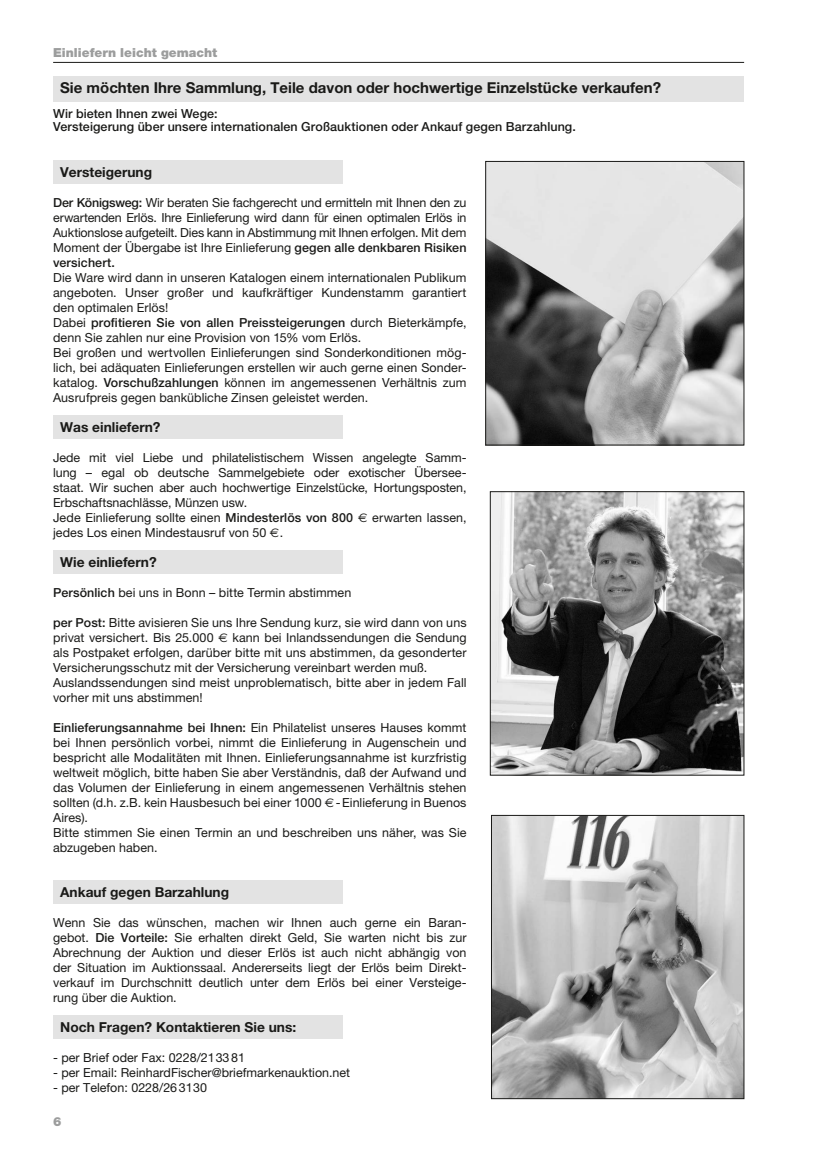
<style>
.page{position:relative;width:815px;height:1152px;background:#fff}
.page>*{position:absolute;margin:0;border:0;box-sizing:border-box;transform-origin:0 0}
.t1{font:700 15px "Helvetica Neue";color:#1a1a18}
.t2{font:700 13.75px "Helvetica Neue";color:#1a1a18}
.t3{font:900 13.12px "Helvetica Neue";color:#9c9d9d}
.t4{font:12.5px/15px "Helvetica Neue";letter-spacing:.005em;color:#1a1a18}
.t5{font:500 12.5px/12.5px "Helvetica Neue";letter-spacing:.01em;color:#1a1a18}
.t6{font:900 12.5px "Helvetica Neue";color:#9c9d9d}
.s1{font-weight:500}
.s2{font-family:"Euro Sans"}
</style>
<div class="page">
<hr style="left:53px;top:62px;width:691px;height:1px;background:#1a1a18">
<div style="left:53px;top:76px;width:691px;height:26px;background:#e3e3e3"></div>
<div style="left:53px;top:415px;width:290px;height:23px;background:#e3e3e3"></div>
<div style="left:53px;top:550px;width:290px;height:23px;background:#e3e3e3"></div>
<div style="left:53px;top:881px;width:290px;height:23px;background:#e3e3e3"></div>
<div style="left:53px;top:1015px;width:290px;height:23px;background:#e3e3e3"></div>
<div style="left:53px;top:160px;width:290px;height:23px;background:#e3e3e3"></div>
<img style="left:492px;top:493px;width:250px;height:280px">
<div style="left:490px;top:491px;width:254px;height:284px;border:1px solid #1a1a18"></div>
<img style="left:488px;top:163px;width:254px;height:280px">
<div style="left:486px;top:161px;width:258px;height:284px;border:1px solid #1a1a18"></div>
<img style="left:493px;top:817px;width:249px;height:279px">
<div style="left:491px;top:815px;width:253px;height:283px;border:1px solid #1a1a18"></div>
<p class="t6" style="left:53px;top:45px;width:166px">Einliefern leicht gemacht</p>
<p class="t1" style="left:60px;top:79px;width:602px">Sie möchten Ihre Sammlung, Teile davon oder hochwertige Einzelstücke verkaufen?</p>
<p class="t5" style="left:53px;top:107px;width:524px">Wir bieten Ihnen zwei Wege:<br>Versteigerung über unsere internationalen Großauktionen oder Ankauf gegen Barzahlung.</p>
<p class="t2" style="left:60px;top:163px;width:93px">Versteigerung</p>
<p class="t4" style="left:53px;top:195px;width:415px;text-align:justify"><span class="s1">Der Königsweg:</span> Wir beraten Sie fachgerecht und ermitteln mit Ihnen den zu erwartenden Erlös. Ihre Einlieferung wird dann für einen optimalen Erlös in Auktionslose aufgeteilt. Dies kann in Abstimmung mit Ihnen erfolgen. Mit dem Moment der Übergabe ist Ihre Einlieferung <span class="s1">gegen alle denkbaren Risiken versichert.</span></p>
<p class="t4" style="left:53px;top:270px;width:415px">Die Ware wird dann in unseren Katalogen einem internationalen Publikum angeboten. Unser großer und kaufkräftiger Kundenstamm garantiert den optimalen Erlös!<br>Dabei <span class="s1">profitieren Sie von allen Preissteigerungen</span> durch Bieterkämpfe, denn Sie zahlen nur eine Provision von 15% vom Erlös.<br>Bei großen und wertvollen Einlieferungen sind Sonderkonditionen mög&shy;lich, bei adäquaten Einlieferungen erstellen wir auch gerne einen Sonder&shy;katalog. <span class="s1">Vorschußzahlungen</span> können im angemessenen Verhältnis zum Ausrufpreis gegen bankübliche Zinsen geleistet werden.</p>
<p class="t2" style="left:60px;top:418px;width:102px">Was einliefern?</p>
<p class="t4" style="left:53px;top:450px;width:415px">Jede mit viel Liebe und philatelistischem Wissen angelegte Samm&shy;lung – egal ob deutsche Sammelgebiete oder exotischer Übersee&shy;staat. Wir suchen aber auch hochwertige Einzelstücke, Hortungsposten, Erbschaftsnachlässe, Münzen usw.<br>Jede Einlieferung sollte einen <span class="s1">Mindesterlös von 800</span> <span class="s2">E</span> erwarten lassen, jedes Los einen Mindestausruf von 50 <span class="s2">E</span>.</p>
<p class="t2" style="left:60px;top:553px;width:98px">Wie einliefern?</p>
<p class="t4" style="left:53px;top:585px;width:300px"><span class="s1">Persönlich</span> bei uns in Bonn – bitte Termin abstimmen</p>
<p class="t4" style="left:53px;top:615px;width:415px"><span class="s1">per Post:</span> Bitte avisieren Sie uns Ihre Sendung kurz, sie wird dann von uns privat versichert. Bis 25.000 <span class="s2">E</span> kann bei Inlandssendungen die Sendung als Postpaket erfolgen, darüber bitte mit uns abstimmen, da gesonderter Versicherungsschutz mit der Versicherung vereinbart werden muß.<br>Auslandssendungen sind meist unproblematisch, bitte aber in jedem Fall vorher mit uns abstimmen!</p>
<p class="t4" style="left:53px;top:720px;width:415px"><span class="s1">Einlieferungsannahme bei Ihnen:</span> Ein Philatelist unseres Hauses kommt bei Ihnen persönlich vorbei, nimmt die Einlieferung in Augenschein und bespricht alle Modalitäten mit Ihnen. Einlieferungsannahme ist kurzfristig weltweit möglich, bitte haben Sie aber Verständnis, daß der Aufwand und das Volumen der Einlieferung in einem angemessenen Verhältnis stehen sollten (d.h. z.B. kein Hausbesuch bei einer 1000 <span class="s2">E</span>-Einlieferung in Buenos Aires).<br>Bitte stimmen Sie einen Termin an und beschreiben uns näher, was Sie abzugeben haben.</p>
<p class="t2" style="left:60px;top:883px;width:170px">Ankauf gegen Barzahlung</p>
<p class="t4" style="left:53px;top:915px;width:415px;text-align:justify">Wenn Sie das wünschen, machen wir Ihnen auch gerne ein Baran&shy;gebot. <span class="s1">Die Vorteile:</span> Sie erhalten direkt Geld, Sie warten nicht bis zur Abrechnung der Auktion und dieser Erlös ist auch nicht abhängig von der Situation im Auktionssaal. Andererseits liegt der Erlös beim Direkt&shy;verkauf im Durchschnitt deutlich unter dem Erlös bei einer Versteige&shy;rung über die Auktion.</p>
<p class="t2" style="left:60px;top:1018px;width:238px">Noch Fragen? Kontaktieren Sie uns:</p>
<p class="t4" style="left:53px;top:1050px;width:193px">- per Brief oder Fax: 0228/213381</p>
<p class="t4" style="left:53px;top:1065px;width:299px">- per Email: ReinhardFischer@briefmarkenauktion.net</p>
<p class="t4" style="left:53px;top:1080px;width:156px">- per Telefon: 0228/263130</p>
<p class="t3" style="left:53px;top:1108px;width:10px">6</p>
<p class="t6" style="left:53px;top:1114px;width:10px">6</p>
</div>
